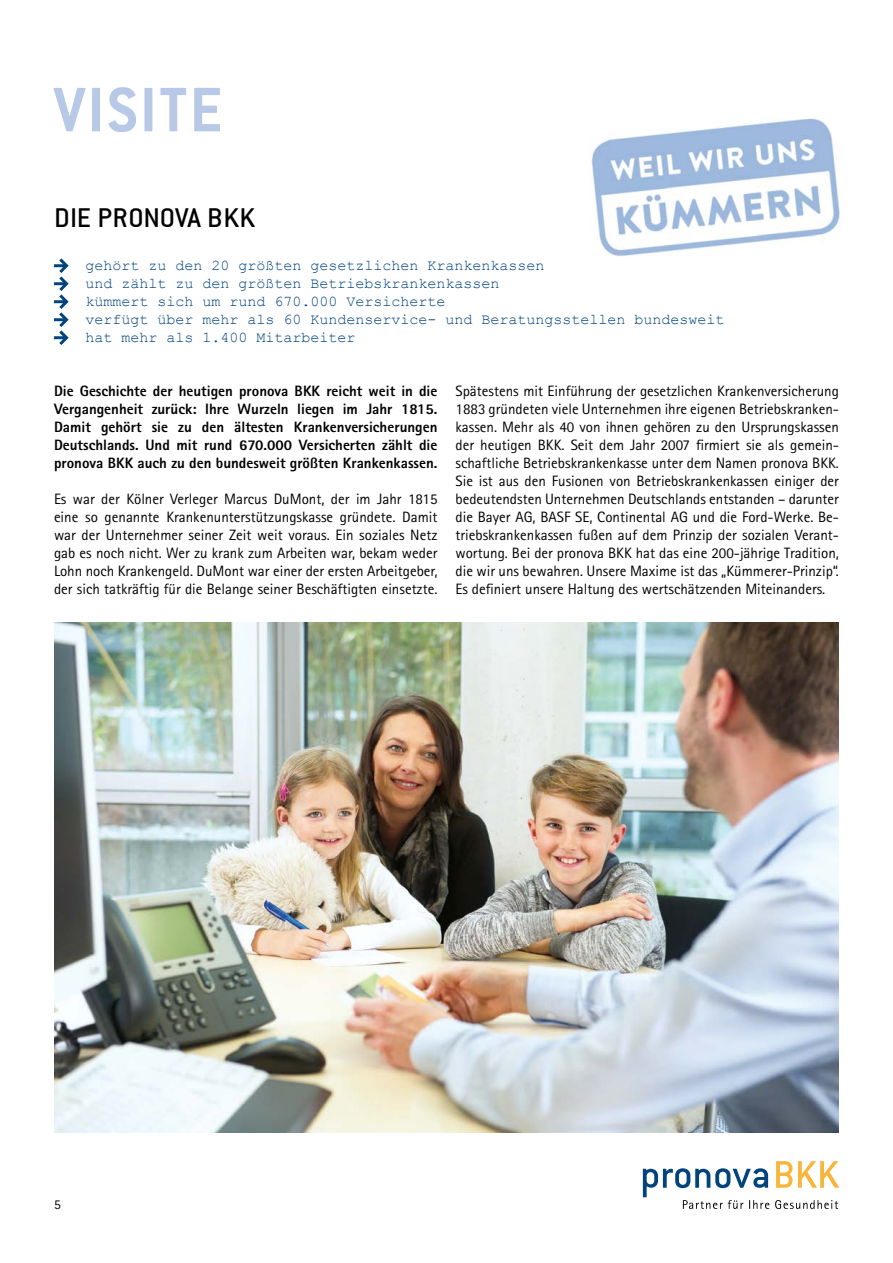
<style>
.page{position:relative;width:893px;height:1263px;background:#fff}
.page>*{position:absolute;margin:0;border:0;box-sizing:border-box;transform-origin:0 0}
.t1{font:700 69px "Conduit ITC";letter-spacing:.035em;color:#b8c9e7}
.t2{font:30px "Conduit ITC";letter-spacing:.01em;color:#000}
.t3{font:15px/18px "Rotis Sans Serif";color:#000;text-align:justify}
.t4{font:800 15px/18px "Rotis Sans Serif";color:#000;text-align:justify}
.t5{font:15px/18px "Courier New";color:#00437d}
.t6{font:13.5px "Rotis Sans Serif";color:#000}
</style>
<div class="page">
<svg style="left:643px;top:1161px;width:196px;height:48px"></svg>
<svg style="left:54px;top:258px;width:15px;height:87px"></svg>
<img style="left:54px;top:623px;width:785px;height:509px">
<img style="left:591px;top:119px;width:249px;height:138px">
<h1 class="t1" style="left:54px;top:69px;width:170px">VISITE</h1>
<h2 class="t2" style="left:54px;top:201px;width:203px">DIE PRONOVA BKK</h2>
<p class="t5" style="left:85px;top:256px;width:640px">gehört zu den 20 größten gesetzlichen Krankenkassen<br>und zählt zu den größten Betriebskrankenkassen<br>kümmert sich um rund 670.000 Versicherte<br>verfügt über mehr als 60 Kundenservice- und Beratungsstellen bundesweit hat mehr als 1.400 Mitarbeiter</p>
<p class="t4" style="left:54px;top:382px;width:385px">Die Geschichte der heutigen pronova BKK reicht weit in die Vergangenheit zurück: Ihre Wurzeln liegen im Jahr 1815.<br>Damit gehört sie zu den ältesten Krankenversicherungen Deutschlands. Und mit rund 670.000 Versicherten zählt die pronova BKK auch zu den bundesweit größten Krankenkassen.</p>
<p class="t3" style="left:54px;top:490px;width:385px">Es war der Kölner Verleger Marcus DuMont, der im Jahr 1815 eine so genannte Krankenunterstützungskasse gründete. Damit war der Unternehmer seiner Zeit weit voraus. Ein soziales Netz gab es noch nicht. Wer zu krank zum Arbeiten war, bekam weder Lohn noch Krankengeld. DuMont war einer der ersten Arbeitgeber, der sich tatkräftig für die Belange seiner Beschäftigten einsetzte.</p>
<p class="t3" style="left:455px;top:382px;width:385px">Spätestens mit Einführung der gesetzlichen Krankenversicherung 1883 gründeten viele Unternehmen ihre eigenen Betriebskranken&shy;kassen. Mehr als 40 von ihnen gehören zu den Ursprungskassen der heutigen BKK. Seit dem Jahr 2007 firmiert sie als gemein&shy;schaftliche Betriebskrankenkasse unter dem Namen pronova BKK.<br>Sie ist aus den Fusionen von Betriebskrankenkassen einiger der bedeutendsten Unternehmen Deutschlands entstanden – darunter die Bayer AG, BASF SE, Continental AG und die Ford-Werke. Be&shy;triebskrankenkassen fußen auf dem Prinzip der sozialen Verant&shy;wortung. Bei der pronova BKK hat das eine 200-jährige Tradition, die wir uns bewahren. Unsere Maxime ist das „Kümmerer-Prinzip“.<br>Es definiert unsere Haltung des wertschätzenden Miteinanders.</p>
<p class="t6" style="left:54px;top:1196px;width:8px">5</p>
</div>
